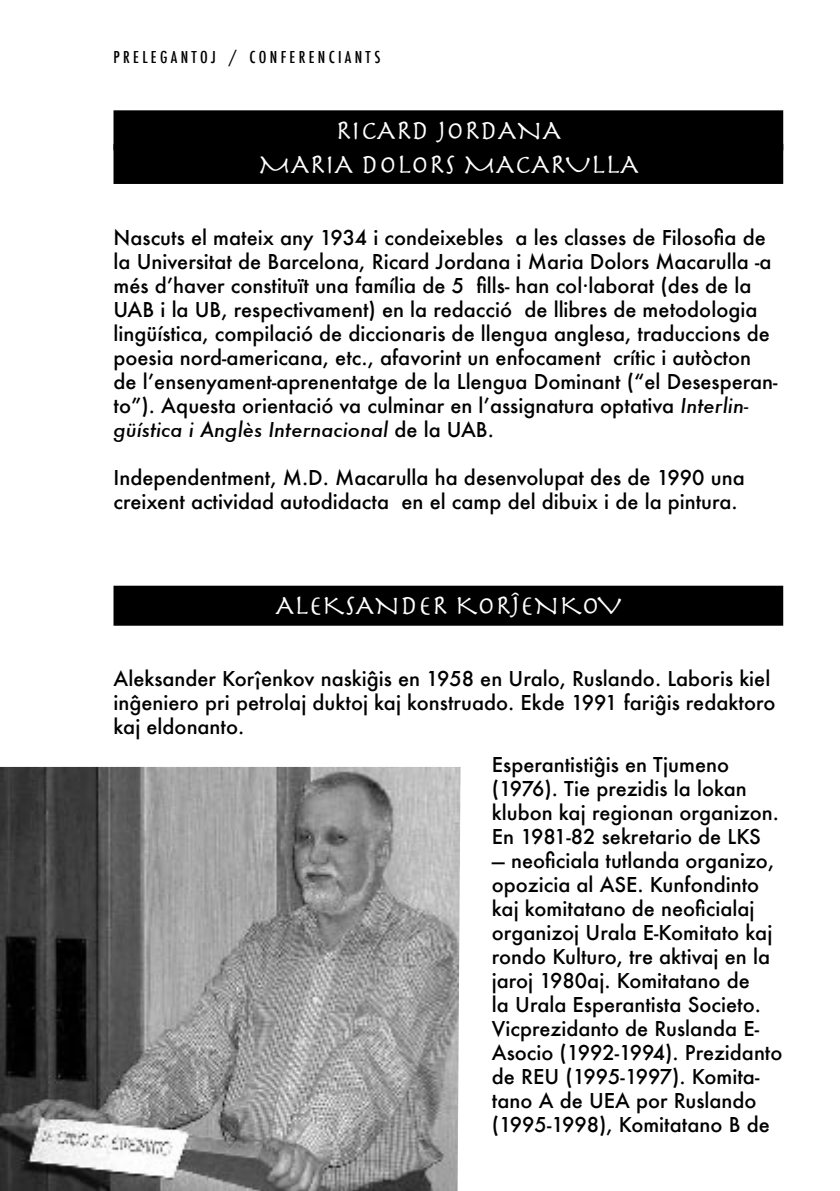
<style>
.page{position:relative;width:840px;height:1191px;background:#fff}
.page>*{position:absolute;margin:0;border:0;box-sizing:border-box;transform-origin:0 0}
.titol{font:28px "Herculanum";color:#fff}
.text{font:500 20px/24px "Futura";color:#000}
.cap_dret{font:500 condensed 16px "Futura";letter-spacing:.205em;color:#000}
.s1{font-style:italic}
</style>
<div class="page">
<div style="left:113px;top:110px;width:669px;height:40px;background:#000"></div>
<div style="left:113px;top:144px;width:669px;height:40px;background:#000"></div>
<div style="left:113px;top:585px;width:669px;height:40px;background:#000"></div>
<img style="left:0;top:767px;width:460px;height:424px">
<p class="cap_dret" style="left:113px;top:47px;width:268px">PRELEGANTOJ / CONFERENCIANTS</p>
<p class="titol" style="left:335px;top:112px;width:227px">RICARD JORDANA</p>
<p class="titol" style="left:258px;top:146px;width:382px">MARIA DOLORS MACARULLA</p>
<p class="text" style="left:113px;top:225px;width:665px">Nascuts el mateix any 1934 i condeixebles a les classes de Filosofia de la Universitat de Barcelona, Ricard Jordana i Maria Dolors Macarulla -a més dʼhaver constituït una família de 5 fills- han col·laborat (des de la UAB i la UB, respectivament) en la redacció de llibres de metodologia lingüística, compilació de diccionaris de llengua anglesa, traduccions de poesia nord-americana, etc., afavorint un enfocament crític i autòcton de lʼensenyament-aprenentatge de la Llengua Dominant (“el Desesperan&shy;to”). Aquesta orientació va culminar en lʼassignatura optativa <span class="s1">Interlin&shy;güística i Anglès Internacional</span> de la UAB.</p>
<p class="text" style="left:113px;top:465px;width:632px">Independentment, M.D. Macarulla ha desenvolupat des de 1990 una creixent actividad autodidacta en el camp del dibuix i de la pintura.</p>
<p class="titol" style="left:275px;top:588px;width:347px">ALEKSANDER KORĴENKOV</p>
<p class="text" style="left:113px;top:666px;width:663px">Aleksander Korĵenkov naskiĝis en 1958 en Uralo, Ruslando. Laboris kiel inĝeniero pri petrolaj duktoj kaj konstruado. Ekde 1991 fariĝis redaktoro kaj eldonanto.</p>
<p class="text" style="left:491px;top:752px;width:288px">Esperantistiĝis en Tjumeno (1976). Tie prezidis la lokan klubon kaj regionan organizon.<br>En 1981-82 sekretario de LKS</p>
<p class="text" style="left:491px;top:848px;width:292px">— neoficiala tutlanda organizo, opozicia al ASE. Kunfondinto kaj komitatano de neoficialaj organizoj Urala E-Komitato kaj rondo Kulturo, tre aktivaj en la jaroj 1980aj. Komitatano de<br>la Urala Esperantista Societo.<br>Vicprezidanto de Ruslanda E-<br>Asocio (1992-1994). Prezidanto de REU (1995-1997). Komita&shy;tano A de UEA por Ruslando (1995-1998), Komitatano B de</p>
</div>
